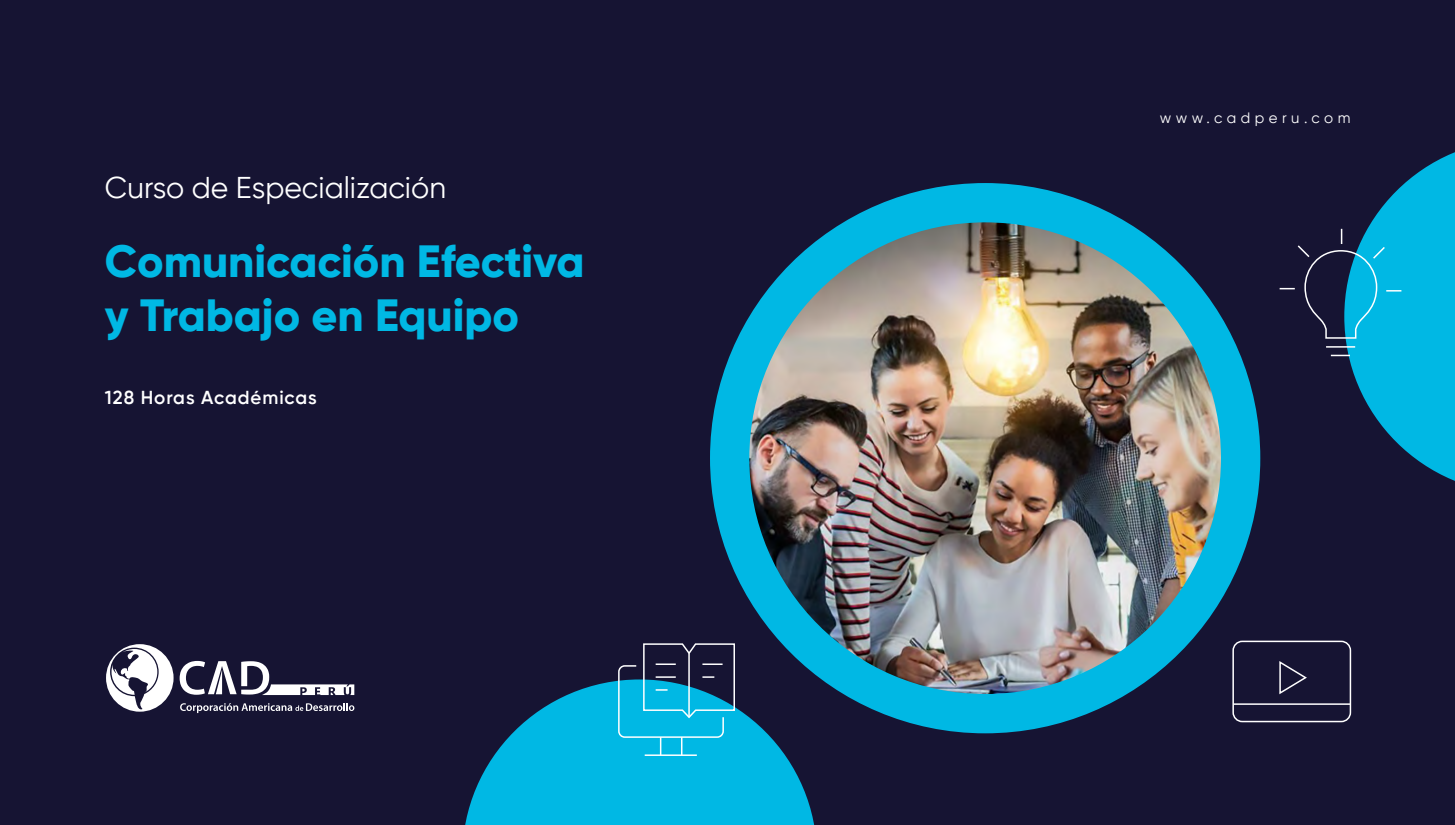
<style>
.page{position:relative;width:1455px;height:825px;background:#161433}
.page>*{position:absolute;margin:0;border:0;box-sizing:border-box;transform-origin:0 0}
.t1{font:800 45px/54px "Gilroy";color:#00b8e4}
.t2{font:30px "Gilroy";color:#fff}
.t3{font:600 18.75px "Gilroy";letter-spacing:.05em;color:#fff}
.t4{font:15px "Gilroy";letter-spacing:.3em;color:#fff}
</style>
<div class="page">
<svg style="left:180px;top:703px;width:174px;height:10px"></svg>
<svg style="left:180px;top:661px;width:174px;height:34px"></svg>
<svg style="left:106px;top:644px;width:68px;height:68px"></svg>
<div style="left:710px;top:183px;width:550px;height:550px;background:#00b8e4;border-radius:50%"></div>
<svg style="left:465px;top:681px;width:350px;height:144px;fill:#00b8e4"></svg>
<img style="left:749px;top:222px;width:472px;height:472px;border-radius:236px">
<svg style="left:1280px;top:152px;width:175px;height:329px"></svg>
<div style="left:1232px;top:641px;width:119px;height:81px;border:2px solid #fff;border-radius:9px"></div>
<svg style="left:1279px;top:661px;width:28px;height:34px"></svg>
<hr style="left:1233px;top:703px;width:117px;height:2px;background:#fff">
<hr style="left:645px;top:754px;width:52px;height:2px;background:#fff">
<svg style="left:617px;top:643px;width:119px;height:112px"></svg>
<hr style="left:688px;top:653px;width:2px;height:64px;background:#fff">
<p class="t2" style="left:105px;top:169px;width:343px">Curso de Especialización</p>
<p class="t1" style="left:105px;top:234px;width:481px">Comunicación Efectiva y Trabajo en Equipo</p>
<p class="t3" style="left:105px;top:386px;width:213px">128 Horas Académicas</p>
<p class="t4" style="left:1160px;top:109px;width:192px">www.cadperu.com</p>
</div>
